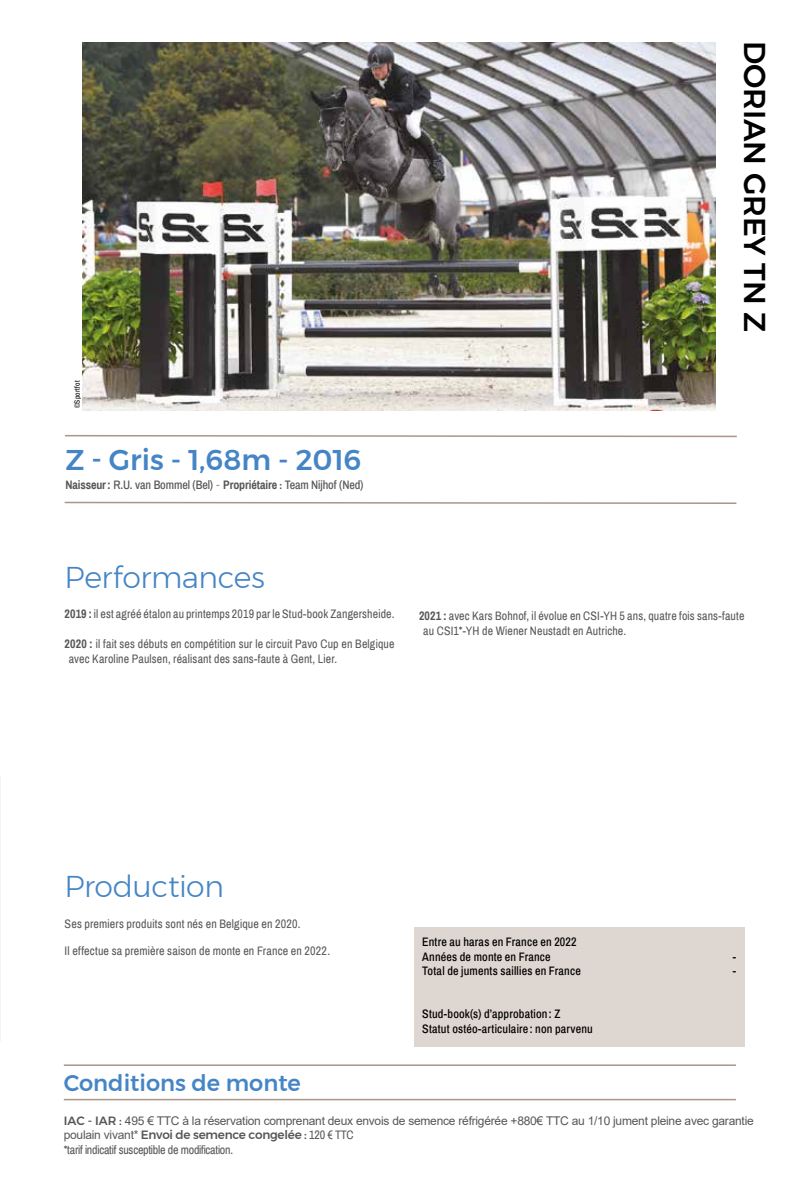
<style>
.page{position:relative;width:787px;height:1191px;background:#fff}
.page>*{position:absolute;margin:0;border:0;box-sizing:border-box;transform-origin:0 0}
.t1{font:300 30px "Montserrat";letter-spacing:-.015em;color:#4585c6}
.t2{font:500 30px "Montserrat";color:#000}
.t3{font:500 28.5px "Montserrat";color:#4585c6}
.t4{font:500 22.5px "Montserrat";color:#4585c6}
.t5{font:12px/15px "Archivo Narrow";letter-spacing:.01em;color:#575756}
.t6{font:500 12px/14.4px "Archivo Narrow";letter-spacing:.015em;color:#000}
.t7{font:12px "Arial";letter-spacing:-.02em;color:#575756}
.t8{font:500 12px "Archivo Narrow";letter-spacing:-.01em;color:#575756}
.t9{font:500 12px "Montserrat";letter-spacing:-.02em;color:#575756}
.t10{font:12px "Archivo Narrow";letter-spacing:-.02em;color:#575756}
.t11{font:7.5px "Archivo Narrow";letter-spacing:.02em;color:#000}
.s1{font-weight:700}
.s2{font-family:"Montserrat";font-weight:300}
.s3{font-family:"Montserrat"}
.s4{font-family:"Montserrat";font-weight:500}
.s5{font-family:"Arial";font-weight:400}
.s6{font-family:"Archivo Narrow";font-weight:400}
</style>
<div class="page">
<hr style="left:64px;top:1098px;width:672px;height:2px;background:#aa9587">
<hr style="left:64px;top:1064px;width:672px;height:2px;background:#aa9587">
<div style="left:414px;top:927px;width:330px;height:119px;background:#ded6d0"></div>
<svg style="left:65px;top:435px;width:672px;height:3px"></svg>
<svg style="left:64px;top:501px;width:673px;height:3px"></svg>
<img style="left:83px;top:43px;width:632px;height:367px">
<p class="t11" style="left:73px;top:408px;width:29px;rotate:-90deg">©Sportfot</p>
<h2 class="t3" style="left:65px;top:437px;width:298px">Z - Gris - 1,68m - 2016</h2>
<p class="t8" style="left:65px;top:478px;width:299px"><span class="s1">Naisseur:</span> R.U. van Bommel (Bel) <span class="s2">-</span> <span class="s1">Propriétaire</span> <span class="s3">:</span> Team Nijhof (Ned)</p>
<h1 class="t2" style="left:778px;top:41px;width:292px;rotate:90deg">DORIAN GREY TN Z</h1>
<h1 class="t1" style="left:65px;top:555px;width:202px">Performances</h1>
<p class="t5" style="left:65px;top:606px;width:331px"><span class="s1">2019 :</span> il est agréé étalon au printemps 2019 par le Stud-book Zangersheide.</p>
<p class="t5" style="left:69px;top:636px;width:327px;text-indent:-4px"><span class="s1">2020 :</span> il fait ses débuts en compétition sur le circuit Pavo Cup en Belgique avec Karoline Paulsen, réalisant des sans-faute à Gent, Lier.</p>
<p class="t5" style="left:423px;top:608px;width:323px;text-indent:-4px"><span class="s1">2021 :</span> avec Kars Bohnof, il évolue en CSI-YH 5 ans, quatre fois sans-faute au CSI1*-YH de Wiener Neustadt en Autriche.</p>
<h1 class="t1" style="left:65px;top:863px;width:161px">Production</h1>
<p class="t5" style="left:65px;top:916px;width:237px">Ses premiers produits sont nés en Belgique en 2020.</p>
<p class="t5" style="left:65px;top:943px;width:267px">Il effectue sa première saison de monte en France en 2022.</p>
<p class="t6" style="left:422px;top:935px;width:156px">Entre au haras en France en 2022<br>Années de monte en France</p>
<p class="t6" style="left:732px;top:949px;width:5px">-</p>
<p class="t6" style="left:422px;top:964px;width:160px">Total de juments saillies en France</p>
<p class="t6" style="left:732px;top:964px;width:5px">-</p>
<p class="t6" style="left:422px;top:1007px;width:172px">Stud-book(s) d’approbation: Z<br>Statut ostéo-articulaire: non parvenu</p>
<h3 class="t4" style="left:64px;top:1065px;width:239px">Conditions de monte</h3>
<p class="t7" style="left:64px;top:1112px;width:691px"><span class="s4">IAC - IAR :</span> 495 € TTC à la réservation comprenant deux envois de semence réfrigérée +880€ TTC au 1/10 jument pleine avec garantie</p>
<p class="t9" style="left:64px;top:1125px;width:291px"><span class="s5">poulain vivant*</span> Envoi de semence congelée : <span class="s6">120 € TTC</span></p>
<p class="t10" style="left:64px;top:1142px;width:171px">*tarif indicatif susceptible de modification.</p>
</div>
